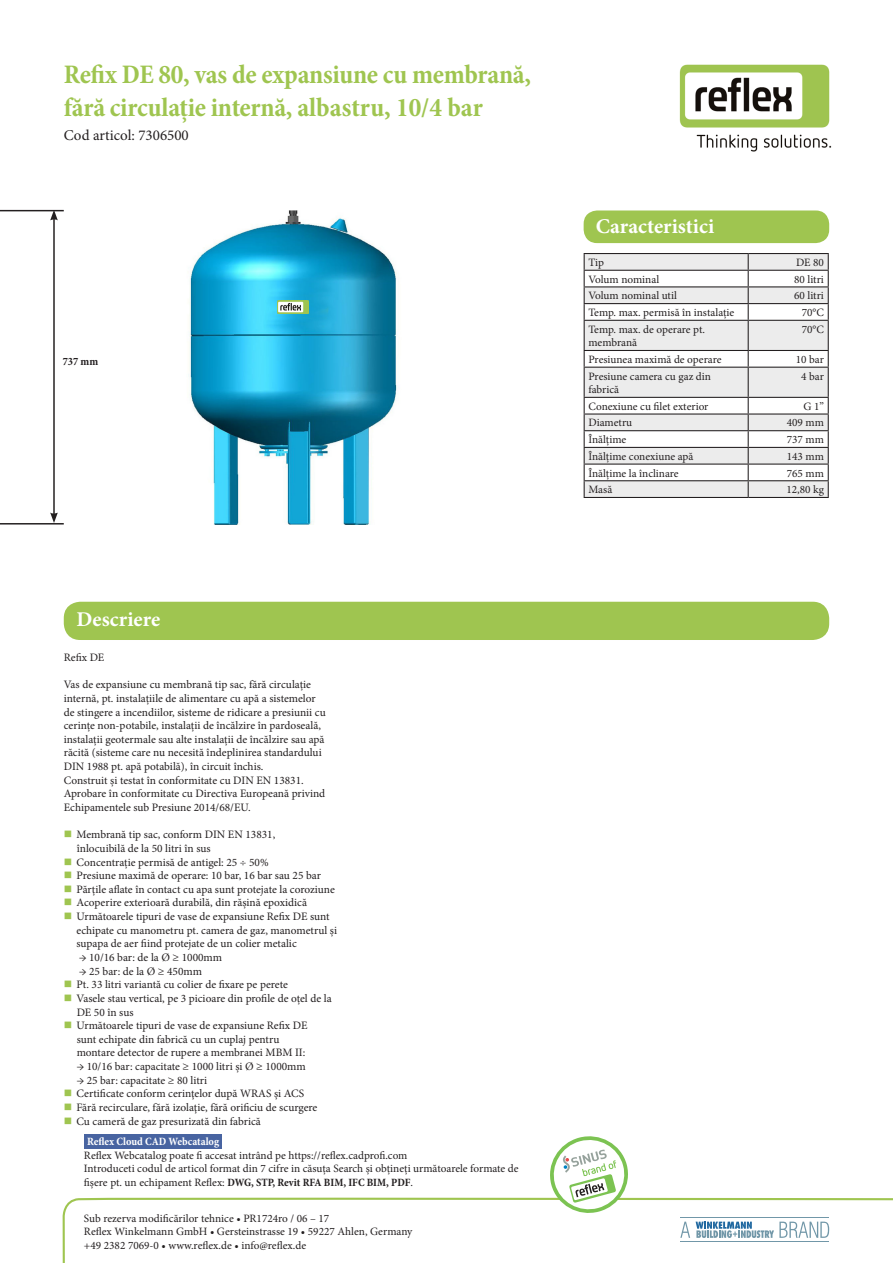
<style>
.page{position:relative;width:893px;height:1263px;background:#fff}
.page>*{position:absolute;margin:0;border:0;box-sizing:border-box;transform-origin:0 0}
.t1{font:700 condensed 27px/32.4px "Minion Pro";letter-spacing:-.01em;color:#9fc550}
.t2{font:700 21px "Minion Pro";color:#fff}
.t3{font:15px "Minion Pro";color:#231f20}
.t4{font:11.4px/13.6px "Minion Pro";color:#231f20}
.t5{font:11.25px/13.5px "Minion Pro";color:#231f20}
.t6{font:700 condensed 11.25px "Minion Pro";color:#fff}
.t7{font:700 condensed 11.25px "Minion Pro";color:#231f20}
.s1{font-weight:700;font-stretch:condensed}
</style>
<div class="page">
<div style="left:584px;top:210px;width:245px;height:33px;background:#9fc550;border-radius:14px"></div>
<div style="left:64px;top:602px;width:765px;height:38px;background:#9fc550;border-radius:16px"></div>
<svg style="left:62px;top:1197px;width:831px;height:66px"></svg>
<img style="left:679px;top:64px;width:153px;height:88px">
<svg style="left:680px;top:1221px;width:10px;height:17px"></svg>
<svg style="left:696px;top:1221px;width:133px;height:17px"></svg>
<hr style="left:680px;top:1218px;width:149px;height:1px;background:#7197a8">
<hr style="left:680px;top:1241px;width:149px;height:1px;background:#7197a8">
<svg style="left:546px;top:1136px;width:86px;height:81px"></svg>
<svg style="left:585px;top:254px;width:243px;height:243px;fill:#ececec"></svg>
<hr style="left:584px;top:253px;width:164px;height:1px;background:#231f20">
<hr style="left:748px;top:253px;width:81px;height:1px;background:#231f20">
<hr style="left:584px;top:270px;width:164px;height:1px;background:#231f20">
<hr style="left:748px;top:270px;width:81px;height:1px;background:#231f20">
<hr style="left:584px;top:286px;width:164px;height:1px;background:#231f20">
<hr style="left:748px;top:286px;width:81px;height:1px;background:#231f20">
<hr style="left:584px;top:303px;width:164px;height:1px;background:#231f20">
<hr style="left:748px;top:303px;width:81px;height:1px;background:#231f20">
<hr style="left:584px;top:320px;width:164px;height:1px;background:#231f20">
<hr style="left:748px;top:320px;width:81px;height:1px;background:#231f20">
<hr style="left:584px;top:350px;width:164px;height:1px;background:#231f20">
<hr style="left:748px;top:350px;width:81px;height:1px;background:#231f20">
<hr style="left:584px;top:367px;width:164px;height:1px;background:#231f20">
<hr style="left:748px;top:367px;width:81px;height:1px;background:#231f20">
<hr style="left:584px;top:397px;width:164px;height:1px;background:#231f20">
<hr style="left:748px;top:397px;width:81px;height:1px;background:#231f20">
<hr style="left:584px;top:413px;width:164px;height:2px;background:#231f20">
<hr style="left:748px;top:413px;width:81px;height:2px;background:#231f20">
<hr style="left:584px;top:430px;width:164px;height:1px;background:#231f20">
<hr style="left:748px;top:430px;width:81px;height:1px;background:#231f20">
<hr style="left:584px;top:447px;width:164px;height:1px;background:#231f20">
<hr style="left:748px;top:447px;width:81px;height:1px;background:#231f20">
<hr style="left:584px;top:464px;width:164px;height:1px;background:#231f20">
<hr style="left:748px;top:464px;width:81px;height:1px;background:#231f20">
<hr style="left:584px;top:480px;width:164px;height:1px;background:#231f20">
<svg style="left:584px;top:254px;width:1px;height:243px"></svg>
<hr style="left:748px;top:480px;width:81px;height:1px;background:#231f20">
<svg style="left:748px;top:254px;width:1px;height:243px"></svg>
<svg style="left:828px;top:254px;width:1px;height:243px"></svg>
<hr style="left:584px;top:497px;width:164px;height:1px;background:#231f20">
<hr style="left:748px;top:497px;width:81px;height:1px;background:#231f20">
<div style="left:84px;top:1134px;width:138px;height:14px;background:#4864a1"></div>
<hr style="left:0;top:210px;width:64px;height:1px;background:#231f20">
<hr style="left:0;top:523px;width:64px;height:1px;background:#231f20">
<hr style="left:53px;top:218px;width:2px;height:297px;background:#231f20">
<svg style="left:50px;top:211px;width:8px;height:9px"></svg>
<svg style="left:50px;top:512px;width:8px;height:11px"></svg>
<img style="left:188px;top:210px;width:212px;height:314px">
<img style="left:277px;top:300px;width:32px;height:13px">
<p class="t1" style="left:64px;top:58px;width:469px">Refix DE 80, vas de expansiune cu membrană, fără circulație internă, albastru, 10/4 bar</p>
<p class="t3" style="left:64px;top:125px;width:127px">Cod articol: 7306500</p>
<p class="t7" style="left:63px;top:353px;width:37px">737 mm</p>
<p class="t2" style="left:77px;top:604px;width:85px">Descriere</p>
<p class="t4" style="left:64px;top:651px;width:42px">Refix DE</p>
<p class="t4" style="left:64px;top:678px;width:264px">Vas de expansiune cu membrană tip sac, fără circulație internă, pt. instalațiile de alimentare cu apă a sistemelor de stingere a incendiilor, sisteme de ridicare a presiunii cu cerințe non-potabile, instalații de încălzire în pardoseală, instalații geotermale sau alte instalații de încălzire sau apă răcită (sisteme care nu necesită îndeplinirea standardului DIN 1988 pt. apă potabilă), în circuit închis.</p>
<p class="t4" style="left:64px;top:773px;width:263px">Construit și testat în conformitate cu DIN EN 13831.<br>Aprobare în conformitate cu Directiva Europeană privind<br>Echipamentele sub Presiune 2014/68/EU.</p>
<p class="t4" style="left:77px;top:828px;width:200px">Membrană tip sac, conform DIN EN 13831, înlocuibilă de la 50 litri în sus</p>
<p class="t4" style="left:77px;top:855px;width:194px">Concentrație permisă de antigel: 25 ÷ 50%</p>
<p class="t4" style="left:77px;top:869px;width:246px">Presiune maximă de operare: 10 bar, 16 bar sau 25 bar</p>
<p class="t4" style="left:77px;top:882px;width:260px">Părțile aflate în contact cu apa sunt protejate la coroziune</p>
<p class="t4" style="left:77px;top:896px;width:232px">Acoperire exterioară durabilă, din rășină epoxidică</p>
<p class="t4" style="left:77px;top:910px;width:262px">Următoarele tipuri de vase de expansiune Refix DE sunt echipate cu manometru pt. camera de gaz, manometrul și supapa de aer fiind protejate de un colier metalic</p>
<p class="t4" style="left:79px;top:950px;width:145px">→ 10/16 bar: de la Ø ≥ 1000mm</p>
<p class="t4" style="left:79px;top:964px;width:124px">→ 25 bar: de la Ø ≥ 450mm</p>
<p class="t4" style="left:77px;top:978px;width:213px">Pt. 33 litri variantă cu colier de fixare pe perete</p>
<p class="t4" style="left:77px;top:991px;width:257px">Vasele stau vertical, pe 3 picioare din profile de oțel de la<br>DE 50 în sus</p>
<p class="t4" style="left:77px;top:1019px;width:232px">Următoarele tipuri de vase de expansiune Refix DE sunt echipate din fabrică cu un cuplaj pentru montare detector de rupere a membranei MBM II:</p>
<p class="t4" style="left:77px;top:1060px;width:231px">→ 10/16 bar: capacitate ≥ 1000 litri și Ø ≥ 1000mm</p>
<p class="t4" style="left:77px;top:1073px;width:132px">→ 25 bar: capacitate ≥ 80 litri</p>
<p class="t4" style="left:77px;top:1087px;width:229px">Certificate conform cerinţelor după WRAS şi ACS</p>
<p class="t4" style="left:77px;top:1100px;width:242px">Fără recirculare, fără izolaţie, fără orificiu de scurgere</p>
<p class="t4" style="left:77px;top:1114px;width:186px">Cu cameră de gaz presurizată din fabrică</p>
<p class="t5" style="left:84px;top:1148px;width:436px">Reflex Webcatalog poate fi accesat intrând pe https://reflex.cadprofi.com<br>Introduceti codul de articol format din 7 cifre in căsuța Search și obțineți următoarele formate de fișere pt. un echipament Reflex: <span class="s1">DWG, STP, Revit RFA BIM, IFC BIM, PDF</span>.</p>
<p class="t6" style="left:87px;top:1134px;width:134px">Reflex Cloud CAD Webcatalog</p>
<p class="t5" style="left:84px;top:1211px;width:330px">Sub rezerva modificărilor tehnice • PR1724ro / 06 – 17<br>Reflex Winkelmann GmbH • Gersteinstrasse 19 • 59227 Ahlen, Germany +49 2382 7069-0 • www.reflex.de • info@reflex.de</p>
<p class="t2" style="left:596px;top:211px;width:120px">Caracteristici</p>
<p class="t5" style="left:588px;top:256px;width:17px">Tip</p>
<p class="t5" style="left:796px;top:256px;width:29px">DE 80</p>
<p class="t5" style="left:588px;top:272px;width:72px">Volum nominal</p>
<p class="t5" style="left:794px;top:272px;width:31px">80 litri</p>
<p class="t5" style="left:588px;top:289px;width:90px">Volum nominal util</p>
<p class="t5" style="left:794px;top:289px;width:31px">60 litri</p>
<p class="t5" style="left:588px;top:306px;width:148px">Temp. max. permisă în instalație</p>
<p class="t5" style="left:802px;top:306px;width:24px">70°C</p>
<p class="t5" style="left:588px;top:322px;width:118px">Temp. max. de operare pt. membrană</p>
<p class="t5" style="left:802px;top:322px;width:24px">70°C</p>
<p class="t5" style="left:588px;top:353px;width:135px">Presiunea maximă de operare</p>
<p class="t5" style="left:796px;top:353px;width:30px">10 bar</p>
<p class="t5" style="left:588px;top:369px;width:124px">Presiune camera cu gaz din fabrică</p>
<p class="t5" style="left:801px;top:369px;width:24px">4 bar</p>
<p class="t5" style="left:588px;top:399px;width:122px">Conexiune cu filet exterior</p>
<p class="t5" style="left:803px;top:399px;width:22px">G 1”</p>
<p class="t5" style="left:588px;top:416px;width:45px">Diametru</p>
<p class="t5" style="left:787px;top:416px;width:39px">409 mm</p>
<p class="t5" style="left:588px;top:433px;width:39px">Înălțime</p>
<p class="t5" style="left:787px;top:433px;width:39px">737 mm</p>
<p class="t5" style="left:588px;top:449px;width:106px">Înălțime conexiune apă</p>
<p class="t5" style="left:787px;top:449px;width:39px">143 mm</p>
<p class="t5" style="left:588px;top:466px;width:92px">Înălțime la înclinare</p>
<p class="t5" style="left:787px;top:466px;width:39px">765 mm</p>
<p class="t5" style="left:588px;top:483px;width:25px">Masă</p>
<p class="t5" style="left:786px;top:483px;width:39px">12,80 kg</p>
</div>
